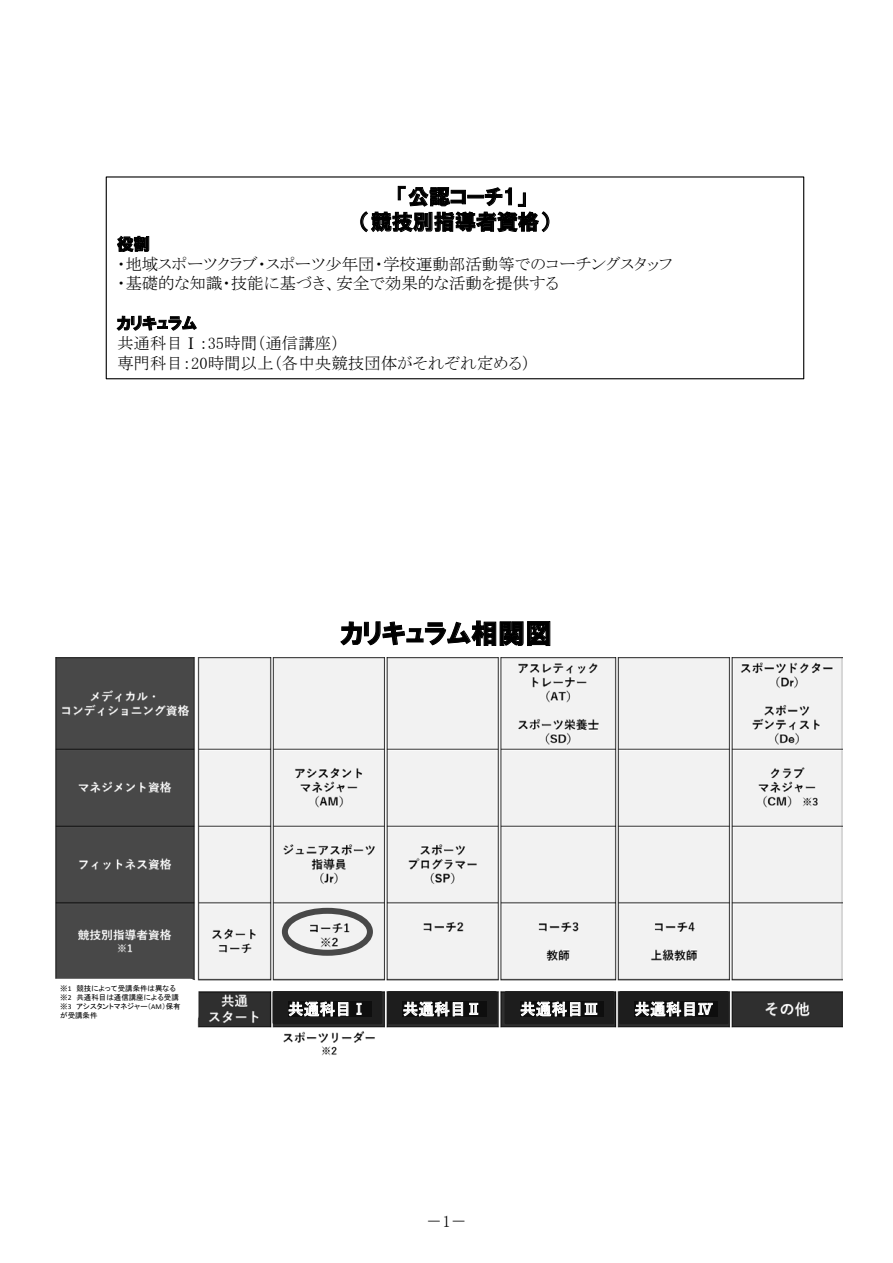
<style>
.page{position:relative;width:893px;height:1263px;background:#fff}
.page>*{position:absolute;margin:0;border:0;box-sizing:border-box;transform-origin:0 0}
.t1{font:27px "HGP Soei Kakugothic UB";letter-spacing:.005em;color:#000}
.t2{font:21px/25.2px "HGP Soei Kakugothic UB";letter-spacing:.005em;color:#000}
.t3{font:16.5px/19.8px "MS P Mincho";color:#000}
.t4{font:16.5px "HGP Soei Kakugothic UB";letter-spacing:.005em;color:#000}
.t5{font:16.5px "MS Mincho";color:#000}
.t6{font:15.75px "MS P Gothic";letter-spacing:.005em;color:#fff}
.t7{font:7.5px/9px "MS P Gothic";color:#000}
.s1{font-family:"MS Gothic"}
.s2{font-family:"Calibri"}
</style>
<div class="page">
<div style="left:106px;top:176px;width:698px;height:203px;border:1px solid #000"></div>
<svg style="left:360px;top:186px;width:190px;height:46px"></svg>
<svg style="left:117px;top:236px;width:32px;height:16px"></svg>
<svg style="left:117px;top:316px;width:80px;height:15px"></svg>
<img style="left:55px;top:657px;width:788px;height:399px">
<svg style="left:340px;top:620px;width:211px;height:26px"></svg>
<div style="left:282px;top:908px;width:91px;height:48px;border:6px solid #484848;border-radius:50%"></div>
<div style="left:46px;top:979px;width:152px;height:45px;background:#fff;border:3px solid #fff;border-radius:7px"></div>
<div style="left:274px;top:992px;width:107px;height:31px;background:#1d1d1d"></div>
<div style="left:272px;top:991px;width:110px;height:33px;border:3px solid #1d1d1d"></div>
<svg style="left:288px;top:1001px;width:63px;height:16px"></svg>
<svg style="left:289px;top:1001px;width:59px;height:15px"></svg>
<div style="left:351px;top:1001px;width:16px;height:16px;background:#0e0e0e"></div>
<svg style="left:356px;top:1003px;width:6px;height:12px"></svg>
<div style="left:367px;top:1001px;width:5px;height:16px;background:#0e0e0e"></div>
<div style="left:389px;top:992px;width:106px;height:31px;background:#1d1d1d"></div>
<div style="left:387px;top:991px;width:110px;height:33px;border:3px solid #1d1d1d"></div>
<svg style="left:403px;top:1001px;width:63px;height:16px"></svg>
<svg style="left:403px;top:1001px;width:60px;height:15px"></svg>
<svg style="left:466px;top:1001px;width:16px;height:16px"></svg>
<svg style="left:469px;top:1003px;width:9px;height:12px"></svg>
<hr style="left:482px;top:1001px;width:4px;height:16px;background:#0e0e0e">
<div style="left:506px;top:992px;width:107px;height:31px;background:#1d1d1d"></div>
<div style="left:504px;top:991px;width:110px;height:33px;border:3px solid #1d1d1d"></div>
<svg style="left:520px;top:1001px;width:63px;height:16px"></svg>
<svg style="left:583px;top:1001px;width:16px;height:16px"></svg>
<svg style="left:521px;top:1001px;width:76px;height:15px"></svg>
<div style="left:599px;top:1001px;width:5px;height:16px;background:#0e0e0e"></div>
<div style="left:620px;top:992px;width:107px;height:31px;background:#1d1d1d"></div>
<div style="left:619px;top:991px;width:110px;height:33px;border:3px solid #1d1d1d"></div>
<svg style="left:634px;top:1001px;width:63px;height:16px"></svg>
<div style="left:697px;top:1001px;width:16px;height:16px;background:#0e0e0e"></div>
<svg style="left:635px;top:1001px;width:78px;height:15px"></svg>
<div style="left:713px;top:1001px;width:5px;height:16px;background:#0e0e0e"></div>
<p class="t2" style="left:360px;top:184px;width:191px;text-indent:37px">「公認コーチ1」<br>（競技別指導者資格）</p>
<p class="t4" style="left:117px;top:236px;width:35px">役割</p>
<p class="t3" style="left:117px;top:254px;width:558px">・地域スポーツクラブ・スポーツ少年団・学校運動部活動等でのコーチングスタッフ・基礎的な知識・技能に基づき、安全で効果的な活動を提供する</p>
<p class="t4" style="left:117px;top:315px;width:81px">カリキュラム</p>
<p class="t3" style="left:117px;top:333px;width:415px">共通科目Ⅰ：35時間（通信講座）<br>専門科目：20時間以上（各中央競技団体がそれぞれ定める）</p>
<h1 class="t1" style="left:341px;top:620px;width:213px">カリキュラム相関図</h1>
<p class="t7" style="left:60px;top:983px;width:122px"><span class="s1">※</span><span class="s2">1</span> 競技によって受講条件は異なる<span class="s1">※</span><span class="s2">2</span> 共通科目は通信講座による受講<span class="s1">※</span><span class="s2">3</span> アシスタントマネジャー（<span class="s2">AM</span>）保有が受講条件</p>
<p class="t6" style="left:288px;top:1001px;width:81px">共通科目Ⅰ</p>
<p class="t6" style="left:403px;top:1001px;width:81px">共通科目Ⅱ</p>
<p class="t6" style="left:520px;top:1001px;width:81px">共通科目Ⅲ</p>
<p class="t6" style="left:634px;top:1001px;width:81px">共通科目Ⅳ</p>
<p class="t5" style="left:426px;top:1213px;width:43px">－1－</p>
</div>
